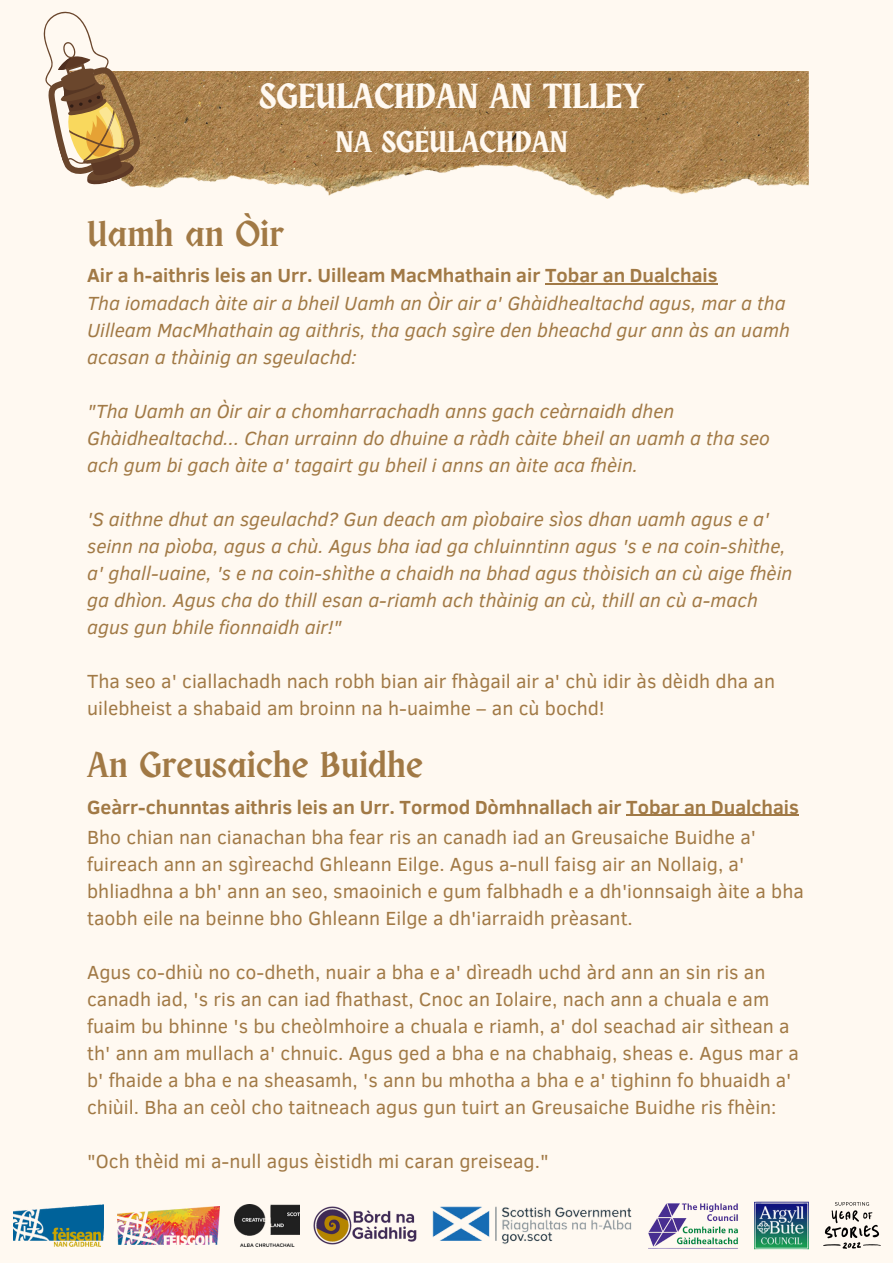
<style>
.page{position:relative;width:893px;height:1264px;background:#fff}
.page>*{position:absolute;margin:0;border:0;box-sizing:border-box;transform-origin:0 0}
.t1{font:36px "Obra Letra";color:#a17945}
.t2{font:700 35.25px "Obra Letra";color:#fff9f1}
.t3{font:700 30px "Obra Letra";color:#fff9f1}
.t4{font:19.5px/27px "Clear Sans";color:#a17945}
.t5{font:italic 19.5px/27px "Clear Sans";color:#a17945}
.t6{font:700 19.5px "Clear Sans";color:#a17945}
</style>
<div class="page">
<div style="left:0;top:0;width:892px;height:1262px;background:#fff9f1"></div>
<img style="left:145px;top:71px;width:663px;height:127px">
<svg style="left:43px;top:11px;width:102px;height:176px"></svg>
<img style="left:13px;top:1204px;width:90px;height:41px">
<img style="left:314px;top:1206px;width:103px;height:38px">
<img style="left:432px;top:1206px;width:199px;height:38px">
<img style="left:234px;top:1204px;width:65px;height:41px">
<img style="left:118px;top:1206px;width:101px;height:38px">
<img style="left:754px;top:1201px;width:54px;height:49px">
<img style="left:648px;top:1203px;width:90px;height:44px">
<img style="left:823px;top:1202px;width:57px;height:46px">
<hr style="left:545px;top:283px;width:172px;height:1px;background:#a17945">
<hr style="left:626px;top:815px;width:172px;height:1px;background:#a17945">
<h2 class="t2" style="left:259px;top:81px;width:386px">SGEULACHDAN AN TILLEY</h2>
<h3 class="t3" style="left:335px;top:129px;width:234px">NA SGEULACHDAN</h3>
<h1 class="t1" style="left:87px;top:218px;width:199px">Uamh an Òir</h1>
<p class="t6" style="left:87px;top:261px;width:632px">Air a h-aithris leis an Urr. Uilleam MacMhathain air Tobar an Dualchais</p>
<p class="t5" style="left:87px;top:288px;width:704px">Tha iomadach àite air a bheil Uamh an Òir air a' Ghàidhealtachd agus, mar a tha<br>Uilleam MacMhathain ag aithris, tha gach sgìre den bheachd gur ann às an uamh acasan a thàinig an sgeulachd:</p>
<p class="t5" style="left:87px;top:396px;width:684px">"Tha Uamh an Òir air a chomharrachadh anns gach ceàrnaidh dhen<br>Ghàidhealtachd... Chan urrainn do dhuine a ràdh càite bheil an uamh a tha seo ach gum bi gach àite a' tagairt gu bheil i anns an àite aca fhèin.</p>
<p class="t5" style="left:87px;top:504px;width:706px">'S aithne dhut an sgeulachd? Gun deach am pìobaire sìos dhan uamh agus e a' seinn na pìoba, agus a chù. Agus bha iad ga chluinntinn agus 's e na coin-shìthe, a' ghall-uaine, 's e na coin-shìthe a chaidh na bhad agus thòisich an cù aige fhèin ga dhìon. Agus cha do thill esan a-riamh ach thàinig an cù, thill an cù a-mach agus gun bhile fionnaidh air!"</p>
<p class="t4" style="left:87px;top:666px;width:689px">Tha seo a' ciallachadh nach robh bian air fhàgail air a' chù idir às dèidh dha an uilebheist a shabaid am broinn na h-uaimhe – an cù bochd!</p>
<h1 class="t1" style="left:87px;top:748px;width:337px">An Greusaiche Buidhe</h1>
<p class="t6" style="left:87px;top:792px;width:713px">Geàrr-chunntas aithris leis an Urr. Tormod Dòmhnallach air Tobar an Dualchais</p>
<p class="t4" style="left:87px;top:822px;width:718px">Bho chian nan cianachan bha fear ris an canadh iad an Greusaiche Buidhe a' fuireach ann an sgìreachd Ghleann Eilge. Agus a-null faisg air an Nollaig, a' bhliadhna a bh' ann an seo, smaoinich e gum falbhadh e a dh'ionnsaigh àite a bha taobh eile na beinne bho Ghleann Eilge a dh'iarraidh prèasant.</p>
<p class="t4" style="left:87px;top:957px;width:713px">Agus co-dhiù no co-dheth, nuair a bha e a' dìreadh uchd àrd ann an sin ris an canadh iad, 's ris an can iad fhathast, Cnoc an Iolaire, nach ann a chuala e am fuaim bu bhinne 's bu cheòlmhoire a chuala e riamh, a' dol seachad air sìthean a th' ann am mullach a' chnuic. Agus ged a bha e na chabhaig, sheas e. Agus mar a b' fhaide a bha e na sheasamh, 's ann bu mhotha a bha e a' tighinn fo bhuaidh a' chiùil. Bha an ceòl cho taitneach agus gun tuirt an Greusaiche Buidhe ris fhèin:</p>
<p class="t4" style="left:87px;top:1146px;width:463px">"Och thèid mi a-null agus èistidh mi caran greiseag."</p>
</div>
